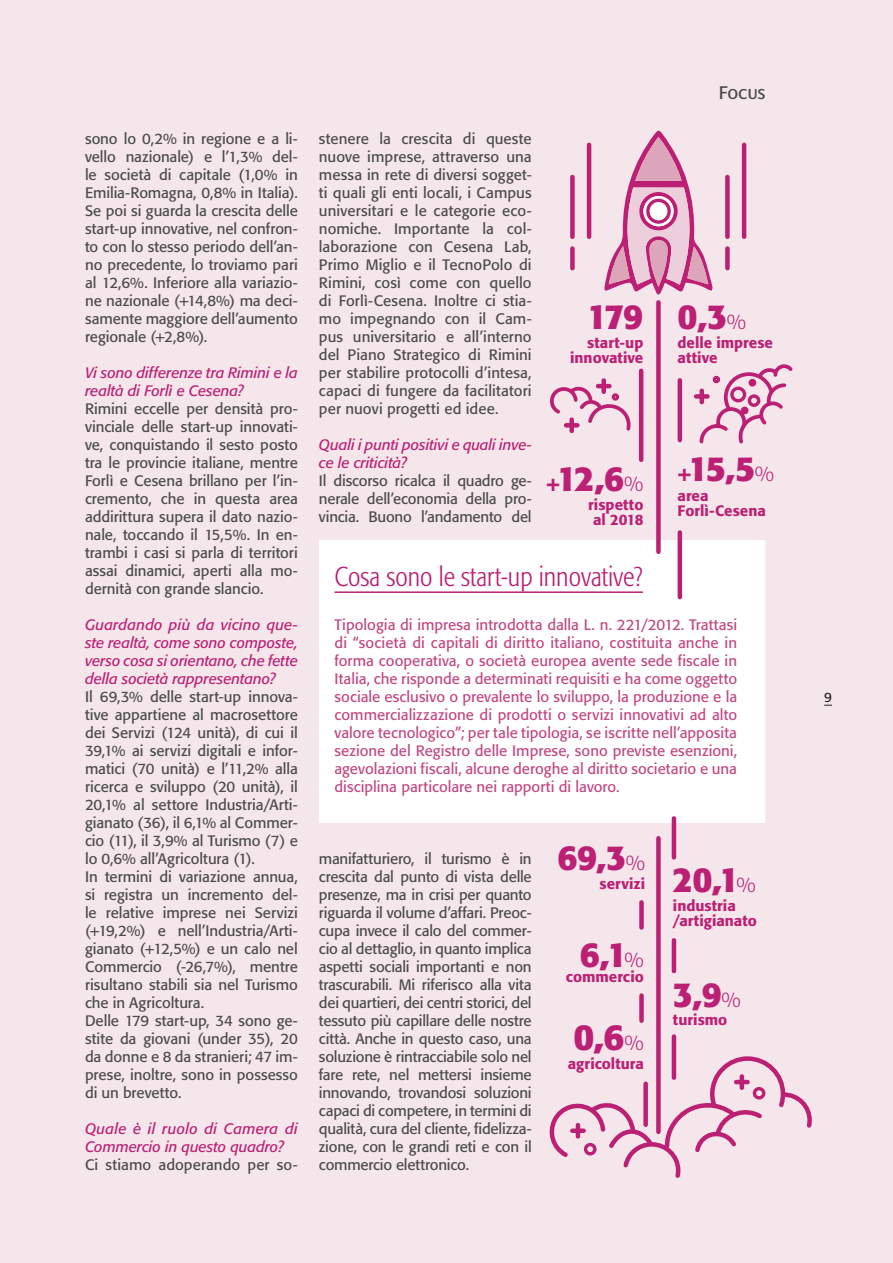
<style>
.page{position:relative;width:893px;height:1263px;background:#f5e6eb}
.page>*{position:absolute;margin:0;border:0;box-sizing:border-box;transform-origin:0 0}
.question{font:700 36px "Formata";color:#bb2074}
.question-2{font:700 34.5px "Formata";letter-spacing:-.05em;color:#bb2074}
.t1{font:300 condensed 27px "Formata";color:#bb2074}
.t2{font:18px "Formata Regular SC";color:#4b4c4d}
.testo{font:15px/18px "Formata";letter-spacing:-.005em;color:#4b4c4d;text-align:justify}
.question-3{font:15px/18px "Formata";color:#c24a83;text-align:justify}
.question-4{font:italic 15px/18px "Formata";letter-spacing:-.005em;color:#bb2074}
.question-5{font:500 15px/15px "Formata";color:#bb2074}
.t3{font:13.5px "Formata";color:#231f20}
.s1{font-size:21px}
.s2{font-weight:300;font-size:21px}
</style>
<div class="page">
<div style="left:319px;top:540px;width:446px;height:283px;background:#fff"></div>
<hr style="left:334px;top:591px;width:309px;height:2px;background:#bb2074">
<svg style="left:604px;top:130px;width:109px;height:165px"></svg>
<div style="left:646px;top:199px;width:25px;height:25px;border:3px solid #bb2074;border-radius:50%"></div>
<div style="left:656px;top:302px;width:5px;height:250px;background:#bb2074"></div>
<hr style="left:639px;top:371px;width:4px;height:89px;background:#bb2074">
<hr style="left:678px;top:380px;width:4px;height:60px;background:#bb2074">
<hr style="left:678px;top:532px;width:4px;height:65px;background:#bb2074">
<div style="left:601px;top:380px;width:5px;height:12px;background:#bb2074"></div>
<div style="left:696px;top:394px;width:11px;height:5px;background:#bb2074"></div>
<hr style="left:587px;top:145px;width:4px;height:92px;background:#bb2074">
<div style="left:656px;top:838px;width:5px;height:294px;background:#bb2074"></div>
<hr style="left:672px;top:940px;width:4px;height:31px;background:#bb2074">
<div style="left:639px;top:902px;width:5px;height:25px;background:#bb2074"></div>
<div style="left:639px;top:995px;width:5px;height:26px;background:#bb2074"></div>
<hr style="left:672px;top:1036px;width:4px;height:42px;background:#bb2074">
<hr style="left:672px;top:818px;width:4px;height:39px;background:#bb2074">
<div style="left:570px;top:177px;width:5px;height:60px;background:#bb2074"></div>
<div style="left:570px;top:249px;width:5px;height:19px;background:#bb2074"></div>
<hr style="left:742px;top:145px;width:4px;height:92px;background:#bb2074">
<div style="left:725px;top:177px;width:5px;height:60px;background:#bb2074"></div>
<div style="left:725px;top:249px;width:5px;height:19px;background:#bb2074"></div>
<svg style="left:550px;top:383px;width:81px;height:50px"></svg>
<svg style="left:698px;top:364px;width:95px;height:80px"></svg>
<div style="left:713px;top:376px;width:7px;height:7px;border:3px solid #bb2074;border-radius:50%"></div>
<div style="left:612px;top:393px;width:7px;height:8px;border:3px solid #bb2074;border-radius:50%"></div>
<svg style="left:549px;top:1054px;width:263px;height:124px"></svg>
<p class="testo" style="left:85px;top:130px;width:214px">sono lo 0,2% in regione e a li&shy;vello nazionale) e l’1,3% del&shy;le società di capitale (1,0% in Emilia-Romagna, 0,8% in Italia).<br>Se poi si guarda la crescita delle start-up innovative, nel confron&shy;to con lo stesso periodo dell’an&shy;no precedente, lo troviamo pari al 12,6%. Inferiore alla variazio&shy;ne nazionale (+14,8%) ma deci&shy;samente maggiore dell’aumento regionale (+2,8%).</p>
<p class="question-4" style="left:85px;top:364px;width:214px">Vi sono differenze tra Rimini e la realtà di Forlì e Cesena?</p>
<p class="testo" style="left:85px;top:400px;width:214px">Rimini eccelle per densità pro&shy;vinciale delle start-up innovati&shy;ve, conquistando il sesto posto tra le provincie italiane, mentre Forlì e Cesena brillano per l’in&shy;cremento, che in questa area addirittura supera il dato nazio&shy;nale, toccando il 15,5%. In en&shy;trambi i casi si parla di territori assai dinamici, aperti alla mo&shy;dernità con grande slancio.</p>
<p class="question-4" style="left:85px;top:616px;width:214px;text-align:justify">Guardando più da vicino que&shy;ste realtà, come sono composte, verso cosa si orientano, che fette della società rappresentano?</p>
<p class="testo" style="left:85px;top:688px;width:214px">Il 69,3% delle start-up innova&shy;tive appartiene al macrosettore dei Servizi (124 unità), di cui il 39,1% ai servizi digitali e infor&shy;matici (70 unità) e l’11,2% alla ricerca e sviluppo (20 unità), il 20,1% al settore Industria/Arti&shy;gianato (36), il 6,1% al Commer&shy;cio (11), il 3,9% al Turismo (7) e lo 0,6% all’Agricoltura (1).</p>
<p class="testo" style="left:85px;top:868px;width:214px">In termini di variazione annua, si registra un incremento del&shy;le relative imprese nei Servizi (+19,2%) e nell’Industria/Arti&shy;gianato (+12,5%) e un calo nel Commercio (-26,7%), mentre risultano stabili sia nel Turismo che in Agricoltura.</p>
<p class="testo" style="left:85px;top:1012px;width:214px">Delle 179 start-up, 34 sono ge&shy;stite da giovani (under 35), 20 da donne e 8 da stranieri; 47 im&shy;prese, inoltre, sono in possesso di un brevetto.</p>
<p class="question-4" style="left:85px;top:1120px;width:214px">Quale è il ruolo di Camera di<br>Commercio in questo quadro?</p>
<p class="testo" style="left:85px;top:1156px;width:214px">Ci stiamo adoperando per so-</p>
<p class="testo" style="left:319px;top:130px;width:214px">stenere la crescita di queste nuove imprese, attraverso una messa in rete di diversi sogget&shy;ti quali gli enti locali, i Campus universitari e le categorie eco&shy;nomiche. Importante la col&shy;laborazione con Cesena Lab, Primo Miglio e il TecnoPolo di Rimini, così come con quello di Forlì-Cesena. Inoltre ci stia&shy;mo impegnando con il Cam&shy;pus universitario e all’interno del Piano Strategico di Rimini per stabilire protocolli d’intesa, capaci di fungere da facilitatori per nuovi progetti ed idee.</p>
<p class="question-4" style="left:319px;top:436px;width:214px">Quali i punti positivi e quali inve&shy;ce le criticità?</p>
<p class="testo" style="left:319px;top:472px;width:214px">Il discorso ricalca il quadro ge&shy;nerale dell’economia della pro&shy;vincia. Buono l’andamento del</p>
<p class="question-2" style="left:587px;top:295px;width:58px">179</p>
<p class="question-5" style="left:587px;top:335px;width:58px">start-up</p>
<p class="question-5" style="left:570px;top:350px;width:75px">innovative</p>
<p class="question-2" style="left:546px;top:457px;width:99px"><span class="s1">+</span>12,6<span class="s2">%</span></p>
<p class="question-5" style="left:588px;top:497px;width:57px">rispetto</p>
<p class="question-5" style="left:593px;top:512px;width:52px">al 2018</p>
<p class="t2" style="left:719px;top:82px;width:48px">Focus</p>
<p class="question-2" style="left:678px;top:295px;width:70px">0,3<span class="s2">%</span></p>
<p class="question-5" style="left:678px;top:335px;width:97px">delle imprese attive</p>
<p class="question-2" style="left:678px;top:447px;width:98px"><span class="s1">+</span>15,5<span class="s2">%</span></p>
<p class="question-5" style="left:678px;top:488px;width:32px">area</p>
<p class="question-5" style="left:678px;top:503px;width:90px">Forlì-Cesena</p>
<p class="t1" style="left:334px;top:561px;width:310px">Cosa sono le start-up innovative?</p>
<p class="question-3" style="left:334px;top:616px;width:404px">Tipologia di impresa introdotta dalla L. n. 221/2012. Trattasi di “società di capitali di diritto italiano, costituita anche in forma cooperativa, o società europea avente sede fiscale in Italia, che risponde a determinati requisiti e ha come oggetto sociale esclusivo o prevalente lo sviluppo, la produzione e la commercializzazione di prodotti o servizi innovativi ad alto valore tecnologico”; per tale tipologia, se iscritte nell’apposita sezione del Registro delle Imprese, sono previste esenzioni, agevolazioni fiscali, alcune deroghe al diritto societario e una disciplina particolare nei rapporti di lavoro.</p>
<p class="testo" style="left:319px;top:850px;width:214px">manifatturiero, il turismo è in crescita dal punto di vista delle presenze, ma in crisi per quanto riguarda il volume d’affari. Preoc&shy;cupa invece il calo del commer&shy;cio al dettaglio, in quanto implica aspetti sociali importanti e non trascurabili. Mi riferisco alla vita dei quartieri, dei centri storici, del tessuto più capillare delle nostre città. Anche in questo caso, una soluzione è rintracciabile solo nel fare rete, nel mettersi insieme innovando, trovandosi soluzioni capaci di competere, in termini di qualità, cura del cliente, fidelizza&shy;zione, con le grandi reti e con il commercio elettronico.</p>
<p class="question-2" style="left:557px;top:836px;width:89px">69,3<span class="s2">%</span></p>
<p class="question-5" style="left:600px;top:876px;width:47px">servizi</p>
<p class="question-2" style="left:673px;top:858px;width:84px">20,1<span class="s2">%</span></p>
<p class="question-5" style="left:673px;top:898px;width:64px">industria</p>
<p class="question-5" style="left:673px;top:913px;width:85px">/artigianato</p>
<p class="question-2" style="left:580px;top:933px;width:65px">6,1<span class="s2">%</span></p>
<p class="question-5" style="left:566px;top:969px;width:79px">commercio</p>
<p class="question-2" style="left:673px;top:973px;width:69px">3,9<span class="s2">%</span></p>
<p class="question-5" style="left:673px;top:1012px;width:56px">turismo</p>
<p class="question" style="left:573px;top:1015px;width:72px">0,6<span class="s2">%</span></p>
<p class="question-5" style="left:568px;top:1056px;width:77px">agricoltura</p>
<p class="t3" style="left:824px;top:689px;width:9px">9</p>
</div>
